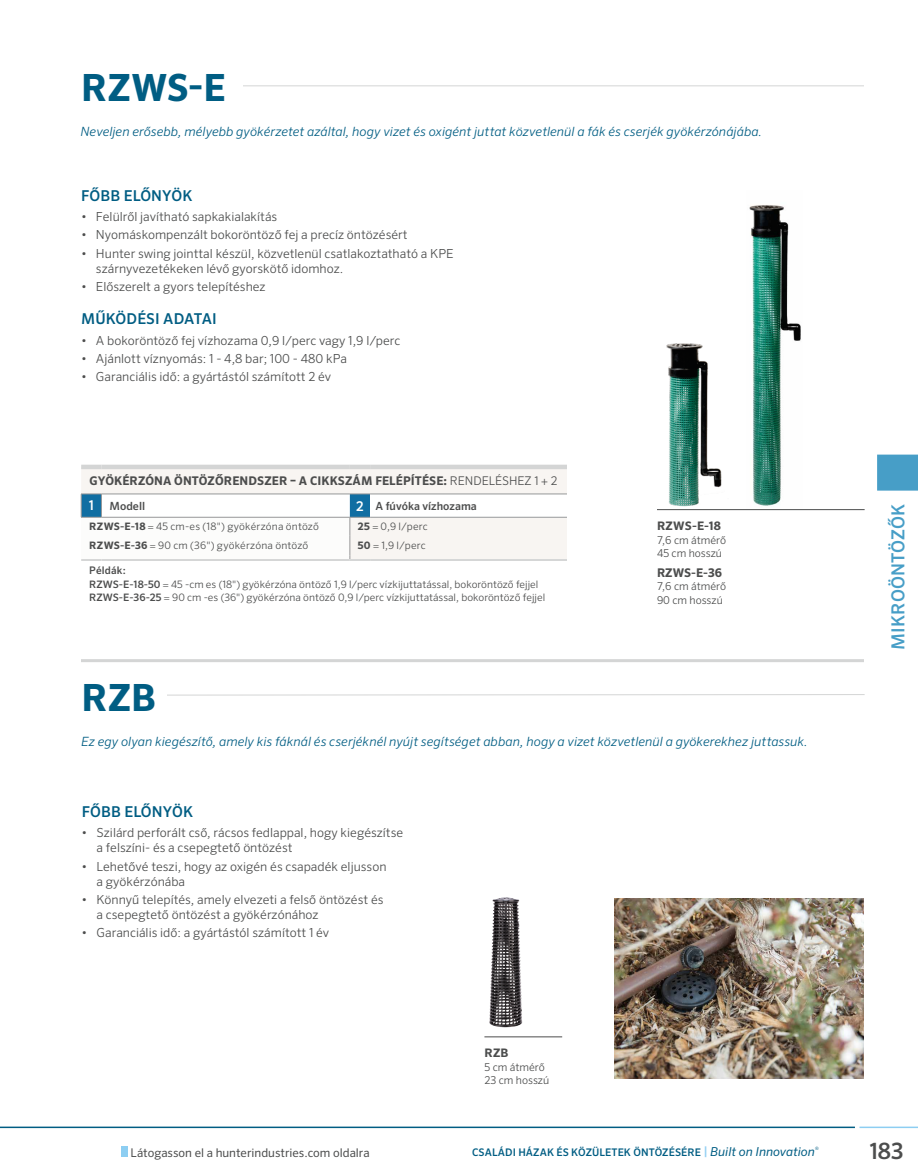
<style>
.page{position:relative;width:918px;height:1175px;background:#fff}
.page>*{position:absolute;margin:0;border:0;box-sizing:border-box;transform-origin:0 0}
.t1{font:700 37.5px "Sero Pro";letter-spacing:.005em;color:#005d83}
.t2{font:500 22.5px "Sero Pro";color:#4c4d4d}
.t3{font:500 18px "Sero Pro";letter-spacing:.01em;color:#479ec7}
.t4{font:500 15px "Sero Pro";letter-spacing:.01em;color:#005d83}
.t5{font:italic 300 12.75px "Sero Pro";letter-spacing:.005em;color:#005d83}
.t6{font:300 12.45px/15px "Sero Pro";color:#4c4d4d}
.t7{font:700 12px "Sero Pro";letter-spacing:.01em;color:#4c4d4d}
.t8{font:12px "Sero Pro";color:#4c4d4d}
.t9{font:700 11.7px "Sero Pro";letter-spacing:.015em;color:#4c4d4d}
.t10{font:500 11.25px "Sero Pro";color:#4c4d4d}
.t11{font:300 10.8px/13.5px "Sero Pro";color:#4c4d4d}
.t12{font:500 10.5px "Sero Pro";letter-spacing:.01em;color:#005d83}
.t13{font:500 10.5px "Sero Pro";letter-spacing:.015em;color:#4c4d4d}
.t14{font:300 10.35px/13.5px "Sero Pro";color:#4c4d4d}
.t15{font:italic 7.2px "Sero Pro";color:#005d83}
.s1{font-weight:300}
.s2{font-size:13.5px;color:#fff}
.s3{font-weight:700}
.s4{font-weight:500}
.s5{font-size:12px;color:#95d1f3}
.s6{font-weight:400;font-style:italic;font-size:12.3px}
</style>
<div class="page">
<div style="left:122px;top:1146px;width:6px;height:10px;background:#8dcef2"></div>
<hr style="left:0;top:1126px;width:855px;height:2px;background:#005d83">
<hr style="left:860px;top:1126px;width:58px;height:2px;background:#8dcef2">
<hr style="left:81px;top:85px;width:783px;height:1px;background:#d4d5d5">
<div style="left:877px;top:454px;width:41px;height:36px;background:#479ec7"></div>
<img style="left:666px;top:343px;width:56px;height:164px">
<img style="left:749px;top:205px;width:52px;height:301px">
<div style="left:81px;top:56px;width:162px;height:44px;background:#fff"></div>
<hr style="left:657px;top:509px;width:208px;height:1px;background:#4c4d4d">
<div style="left:81px;top:469px;width:486px;height:90px;background:#f8f5f2"></div>
<div style="left:370px;top:494px;width:197px;height:23px;background:#fff"></div>
<hr style="left:370px;top:534px;width:197px;height:2px;background:#f8f5f2">
<hr style="left:370px;top:554px;width:197px;height:2px;background:#f8f5f2">
<hr style="left:370px;top:517px;width:197px;height:1px;background:#969798">
<div style="left:81px;top:464px;width:20px;height:5px;background:#d4d5d5"></div>
<div style="left:101px;top:464px;width:249px;height:5px;background:#d4d5d5"></div>
<div style="left:350px;top:464px;width:20px;height:5px;background:#d4d5d5"></div>
<div style="left:370px;top:464px;width:197px;height:5px;background:#d4d5d5"></div>
<svg style="left:81px;top:493px;width:289px;height:66px"></svg>
<hr style="left:370px;top:493px;width:197px;height:1px;background:#969798">
<hr style="left:81px;top:559px;width:20px;height:2px;background:#d4d5d5">
<hr style="left:101px;top:559px;width:249px;height:2px;background:#d4d5d5">
<hr style="left:350px;top:559px;width:20px;height:2px;background:#d4d5d5">
<hr style="left:370px;top:559px;width:197px;height:2px;background:#d4d5d5">
<hr style="left:484px;top:1036px;width:78px;height:1px;background:#4c4d4d">
<img style="left:615px;top:898px;width:249px;height:180px">
<svg style="left:167px;top:694px;width:698px;height:2px"></svg>
<hr style="left:81px;top:659px;width:783px;height:3px;background:#d4d5d5">
<img style="left:491px;top:897px;width:15px;height:63px">
<h1 class="t1" style="left:81px;top:64px;width:146px">RZWS-E</h1>
<p class="t5" style="left:81px;top:124px;width:683px">Neveljen erősebb, mélyebb gyökérzetet azáltal, hogy vizet és oxigént juttat közvetlenül a fák és cserjék gyökérzónájába.</p>
<p class="t4" style="left:81px;top:186px;width:113px">FŐBB ELŐNYÖK</p>
<p class="t6" style="left:81px;top:209px;width:198px">• Felülről javítható sapkakialakítás</p>
<p class="t6" style="left:81px;top:227px;width:328px">• Nyomáskompenzált bokoröntöző fej a precíz öntözésért</p>
<p class="t6" style="left:96px;top:246px;width:359px;text-indent:-15px">• Hunter swing jointtal készül, közvetlenül csatlakoztatható a KPE szárnyvezetékeken lévő gyorskötő idomhoz.</p>
<p class="t6" style="left:81px;top:279px;width:186px">• Előszerelt a gyors telepítéshez</p>
<p class="t4" style="left:81px;top:310px;width:137px">MŰKÖDÉSI ADATAI</p>
<p class="t6" style="left:81px;top:333px;width:321px">• A bokoröntöző fej vízhozama 0,9 l/perc vagy 1,9 l/perc</p>
<p class="t6" style="left:81px;top:351px;width:268px">• Ajánlott víznyomás: 1 - 4,8 bar; 100 - 480 kPa</p>
<p class="t6" style="left:81px;top:369px;width:252px">• Garanciális idő: a gyártástól számított 2 év</p>
<p class="t7" style="left:89px;top:473px;width:470px">GYÖKÉRZÓNA ÖNTÖZŐRENDSZER – A CIKKSZÁM FELÉPÍTÉSE: <span class="s1">RENDELÉSHEZ 1 + 2</span></p>
<p class="t10" style="left:89px;top:499px;width:58px"><span class="s2">1</span> Modell</p>
<p class="t10" style="left:356px;top:499px;width:122px"><span class="s2">2</span> A fúvóka vízhozama</p>
<p class="t14" style="left:89px;top:520px;width:231px"><span class="s3">RZWS-E-18</span> = 45 cm-es (18") gyökérzóna öntöző</p>
<p class="t14" style="left:358px;top:519px;width:71px"><span class="s3">25</span> = 0,9 l/perc</p>
<p class="t14" style="left:89px;top:539px;width:221px"><span class="s3">RZWS-E-36</span> = 90 cm (36") gyökérzóna öntöző</p>
<p class="t14" style="left:358px;top:539px;width:69px"><span class="s3">50</span> = 1,9 l/perc</p>
<p class="t13" style="left:89px;top:564px;width:38px">Példák:</p>
<p class="t14" style="left:89px;top:577px;width:457px"><span class="s4">RZWS-E-18-50</span> = 45 -cm es (18") gyökérzóna öntöző 1,9 l/perc vízkijuttatással, bokoröntöző fejjel<br><span class="s4">RZWS-E-36-25</span> = 90 cm -es (36") gyökérzóna öntöző 0,9 l/perc vízkijuttatással, bokoröntöző fejjel</p>
<p class="t9" style="left:657px;top:519px;width:65px">RZWS-E-18</p>
<p class="t11" style="left:657px;top:533px;width:71px">7,6 cm átmérő<br>45 cm hosszú</p>
<p class="t7" style="left:657px;top:565px;width:66px">RZWS-E-36</p>
<p class="t11" style="left:657px;top:579px;width:71px">7,6 cm átmérő<br>90 cm hosszú</p>
<h1 class="t1" style="left:81px;top:674px;width:76px">RZB</h1>
<p class="t5" style="left:81px;top:734px;width:728px">Ez egy olyan kiegészítő, amely kis fáknál és cserjéknél nyújt segítséget abban, hogy a vizet közvetlenül a gyökerekhez juttassuk.</p>
<p class="t4" style="left:82px;top:802px;width:113px">FŐBB ELŐNYÖK</p>
<p class="t6" style="left:97px;top:825px;width:308px;text-indent:-15px">• Szilárd perforált cső, rácsos fedlappal, hogy kiegészítse a felszíni- és a csepegtető öntözést</p>
<p class="t6" style="left:97px;top:858px;width:291px;text-indent:-15px">• Lehetővé teszi, hogy az oxigén és csapadék eljusson a gyökérzónába</p>
<p class="t6" style="left:97px;top:891px;width:288px;text-indent:-15px">• Könnyű telepítés, amely elvezeti a felső öntözést és a csepegtető öntözést a gyökérzónához</p>
<p class="t6" style="left:82px;top:925px;width:249px">• Garanciális idő: a gyártástól számított 1 év</p>
<p class="t9" style="left:484px;top:1046px;width:26px">RZB</p>
<p class="t11" style="left:484px;top:1060px;width:66px">5 cm átmérő<br>23 cm hosszú</p>
<h3 class="t3" style="left:887px;top:650px;width:148px;rotate:-90deg">MIKROÖNTÖZŐK</h3>
<p class="t8" style="left:131px;top:1145px;width:241px">Látogasson el a hunterindustries.com oldalra</p>
<p class="t12" style="left:472px;top:1146px;width:344px">CSALÁDI HÁZAK ÉS KÖZÜLETEK ÖNTÖZÉSÉRE <span class="s5">|</span> <span class="s6">Built on Innovation</span></p>
<h2 class="t2" style="left:869px;top:1137px;width:36px">183</h2>
<p class="t15" style="left:815px;top:1145px;width:5px">®</p>
</div>
